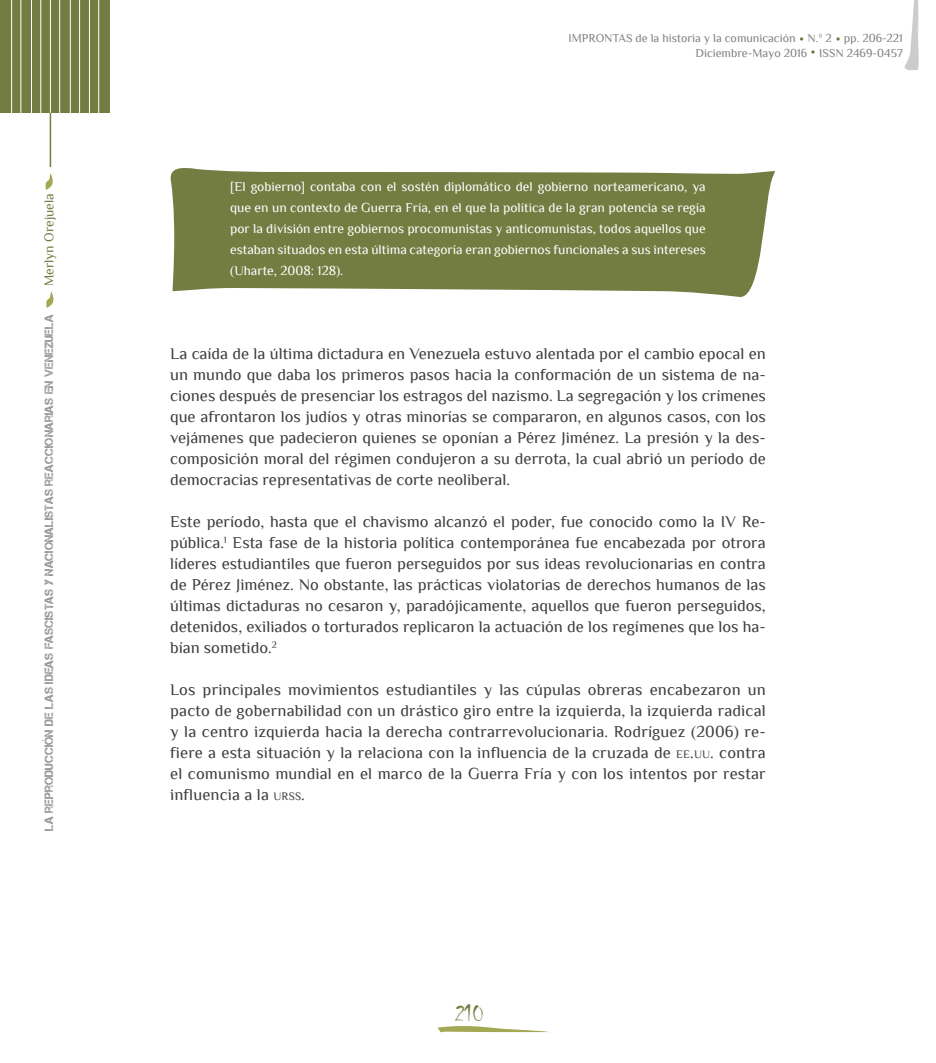
<style>
.page{position:relative;width:936px;height:1063px;background:#fff}
.page>*{position:absolute;margin:0;border:0;box-sizing:border-box;transform-origin:0 0}
.t1{font:24px "Chiller";color:#737d42}
.tx_principal{font:16.5px/21px "Philosopher";color:#3e3e3f;text-align:justify}
.cita_a_bando_blanca{font:13.5px/21px "Philosopher";color:#fff;text-align:justify}
.t2{font:13.5px "Philosopher";letter-spacing:-.005em;color:#737d42}
.t3{font:12px/14.4px "Philosopher";color:#808080;text-align:right}
.t4{font:12px "Captureit";color:#999}
.s1{font-size:11.55px}
.s2{font-style:inherit}
</style>
<div class="page">
<hr style="left:50px;top:48px;width:1px;height:119px;background:#737d42">
<div style="left:0;top:0;width:109px;height:113px;background:#737d42"></div>
<hr style="left:11px;top:0;width:1px;height:139px;background:#fff">
<hr style="left:89px;top:0;width:1px;height:139px;background:#fff">
<hr style="left:50px;top:0;width:1px;height:113px;background:#fff">
<hr style="left:31px;top:0;width:1px;height:139px;background:#fff">
<hr style="left:70px;top:0;width:1px;height:139px;background:#fff">
<hr style="left:21px;top:0;width:1px;height:139px;background:#fff">
<hr style="left:98px;top:0;width:1px;height:139px;background:#fff">
<hr style="left:59px;top:0;width:1px;height:139px;background:#fff">
<hr style="left:40px;top:0;width:1px;height:139px;background:#fff">
<hr style="left:79px;top:0;width:1px;height:139px;background:#fff">
<svg style="left:904px;top:0;width:15px;height:70px"></svg>
<svg style="left:46px;top:291px;width:8px;height:17px"></svg>
<svg style="left:45px;top:173px;width:8px;height:17px"></svg>
<svg style="left:437px;top:1026px;width:112px;height:6px"></svg>
<svg style="left:811px;top:50px;width:3px;height:4px"></svg>
<svg style="left:800px;top:37px;width:3px;height:4px"></svg>
<svg style="left:170px;top:168px;width:604px;height:129px;background:#828a56"></svg>
<p class="t2" style="left:42px;top:286px;width:94px;rotate:-90deg">Merlyn Orejuela</p>
<p class="t4" style="left:42px;top:831px;width:518px;rotate:-90deg">La reproducción de las ideas fascistas y nacionalistas reaccionarias en Venezuela</p>
<p class="t3" style="left:568px;top:31px;width:336px">IMPRONTAS de la historia y la comunicación N.º 2 pp. 206-221<br>Diciembre-Mayo 2016 ISSN 2469-0457</p>
<p class="cita_a_bando_blanca" style="left:230px;top:176px;width:477px">[El gobierno] contaba con el sostén diplomático del gobierno norteamericano, ya que en un contexto de Guerra Fría, en el que la política de la gran potencia se regía por la división entre gobiernos procomunistas y anticomunistas, todos aquellos que estaban situados en esta última categoría eran gobiernos funcionales a sus intereses (Uharte, 2008: 128).</p>
<p class="tx_principal" style="left:170px;top:343px;width:597px">La caída de la última dictadura en Venezuela estuvo alentada por el cambio epocal en un mundo que daba los primeros pasos hacia la conformación de un sistema de na&shy;ciones después de presenciar los estragos del nazismo. La segregación y los crímenes que afrontaron los judíos y otras minorías se compararon, en algunos casos, con los vejámenes que padecieron quienes se oponían a Pérez Jiménez. La presión y la des&shy;composición moral del régimen condujeron a su derrota, la cual abrió un período de democracias representativas de corte neoliberal.</p>
<p class="tx_principal" style="left:170px;top:511px;width:597px">Este período, hasta que el chavismo alcanzó el poder, fue conocido como la IV Re&shy;pública.<sup>1</sup> Esta fase de la historia política contemporánea fue encabezada por otrora líderes estudiantiles que fueron perseguidos por sus ideas revolucionarias en contra de Pérez Jiménez. No obstante, las prácticas violatorias de derechos humanos de las últimas dictaduras no cesaron y, paradójicamente, aquellos que fueron perseguidos, detenidos, exiliados o torturados replicaron la actuación de los regímenes que los ha&shy;bían sometido.<sup>2</sup></p>
<p class="tx_principal" style="left:170px;top:679px;width:597px">Los principales movimientos estudiantiles y las cúpulas obreras encabezaron un pacto de gobernabilidad con un drástico giro entre la izquierda, la izquierda radical y la centro izquierda hacia la derecha contrarrevolucionaria. Rodríguez (2006) re&shy;fiere a esta situación y la relaciona con la influencia de la cruzada de <span class="s1">EE</span><span class="s2">.</span><span class="s1">UU</span><span class="s2">.</span> contra el comunismo mundial en el marco de la Guerra Fría y con los intentos por restar influencia a la <span class="s1">URSS</span>.</p>
<h1 class="t1" style="left:455px;top:1000px;width:30px">210</h1>
</div>
